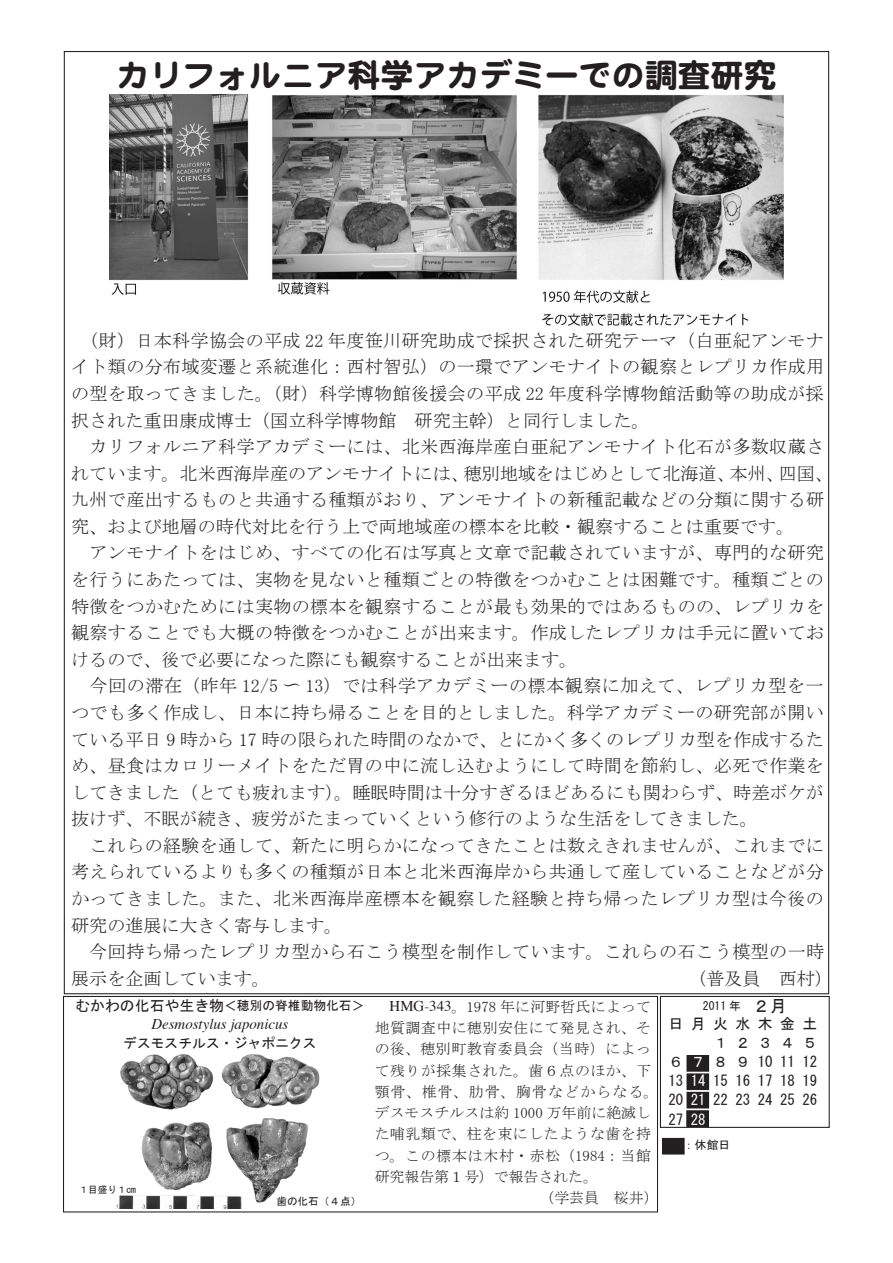
<style>
.page{position:relative;width:893px;height:1263px;background:#fff}
.page>*{position:absolute;margin:0;border:0;box-sizing:border-box;transform-origin:0 0}
.t1{font:33px "DF Maru Gothic SB MP RKSJ H";color:#231f20}
.t2{font:18px/26.5px "MS Mincho";letter-spacing:.015em;color:#231f20;text-align:justify}
.t3{font:16.95px "MS Gothic";color:#231f20}
.t4{font:14.85px/21.3px "MS Mincho";letter-spacing:.035em;color:#231f20}
.t5{font:14.85px "MS Gothic";color:#231f20}
.t6{font:italic 14.85px "Times";color:#231f20}
.t7{font:14.85px "MS Gothic";color:#fff}
.t8{font:13.8px "MS Gothic";color:#231f20}
.t9{font:12.75px "MS Gothic";color:#231f20}
.t10{font:11.7px "MS Gothic";color:#231f20}
.t11{font:10.65px "MS Gothic";color:#231f20}
.t12{font:9.6px "MS Gothic";color:#231f20}
.s1{font-family:"Times"}
</style>
<div class="page">
<div style="left:687px;top:1055px;width:22px;height:16px;background:#231f20"></div>
<div style="left:686px;top:1055px;width:23px;height:17px;border:1px solid #231f20"></div>
<div style="left:687px;top:1074px;width:22px;height:15px;background:#231f20"></div>
<div style="left:686px;top:1073px;width:23px;height:17px;border:1px solid #231f20"></div>
<div style="left:687px;top:1092px;width:22px;height:16px;background:#231f20"></div>
<div style="left:686px;top:1092px;width:23px;height:16px;border:1px solid #231f20"></div>
<div style="left:663px;top:1138px;width:21px;height:16px;background:#231f20"></div>
<div style="left:662px;top:1138px;width:23px;height:16px;border:1px solid #231f20"></div>
<div style="left:63px;top:996px;width:595px;height:216px;border:1px solid #231f20"></div>
<img style="left:109px;top:95px;width:675px;height:231px">
<div style="left:687px;top:1111px;width:21px;height:15px;background:#231f20"></div>
<div style="left:686px;top:1110px;width:23px;height:17px;border:1px solid #231f20"></div>
<img style="left:116px;top:1054px;width:204px;height:155px">
<div style="left:660px;top:996px;width:170px;height:132px;border:1px solid #231f20"></div>
<p class="t1" style="left:116px;top:59px;width:662px">カリフォルニア科学アカデミーでの調査研究</p>
<p class="t2" style="left:71px;top:327px;width:754px">　（財）日本科学協会の平成 22 年度笹川研究助成で採択された研究テーマ（白亜紀アンモナイト類の分布域変遷と系統進化：西村智弘）の一環でアンモナイトの観察とレプリカ作成用の型を取ってきました。（財）科学博物館後援会の平成 22 年度科学博物館活動等の助成が採択された重田康成博士（国立科学博物館　研究主幹）と同行しました。</p>
<p class="t2" style="left:779px;top:433px;width:56px;text-indent:-707px">　カリフォルニア科学アカデミーには、北米西海岸産白亜紀アンモナイト化石が多数収蔵さ四国、</p>
<p class="t2" style="left:464px;top:460px;width:273px">穂別地域をはじめとして北海道、</p>
<p class="t2" style="left:71px;top:460px;width:754px;text-align:left">れています。北米西海岸産のアンモナイトには、<br>九州で産出するものと共通する種類がおり、アンモナイトの新種記載などの分類に関する研究、および地層の時代対比を行う上で両地域産の標本を比較・観察することは重要です。</p>
<p class="t2" style="left:71px;top:540px;width:754px">　アンモナイトをはじめ、すべての化石は写真と文章で記載されていますが、専門的な研究を行うにあたっては、実物を見ないと種類ごとの特徴をつかむことは困難です。種類ごとの特徴をつかむためには実物の標本を観察することが最も効果的ではあるものの、レプリカを観察することでも大概の特徴をつかむことが出来ます。作成したレプリカは手元に置いておけるので、後で必要になった際にも観察することが出来ます。</p>
<p class="t2" style="left:71px;top:672px;width:754px">　今回の滞在（昨年 12/5 〜 13）では科学アカデミーの標本観察に加えて、レプリカ型を一つでも多く作成し、日本に持ち帰ることを目的としました。科学アカデミーの研究部が開いている平日 9 時から 17 時の限られた時間のなかで、とにかく多くのレプリカ型を作成するため、昼食はカロリーメイトをただ胃の中に流し込むようにして時間を節約し、必死で作業をしてきました（とても疲れます）。睡眠時間は十分すぎるほどあるにも関わらず、時差ボケが抜けず、不眠が続き、疲労がたまっていくという修行のような生活をしてきました。</p>
<p class="t2" style="left:71px;top:832px;width:754px">　これらの経験を通して、新たに明らかになってきたことは数えきれませんが、これまでに考えられているよりも多くの種類が日本と北米西海岸から共通して産していることなどが分かってきました。また、北米西海岸産標本を観察した経験と持ち帰ったレプリカ型は今後の研究の進展に大きく寄与します。</p>
<p class="t2" style="left:71px;top:938px;width:754px">　今回持ち帰ったレプリカ型から石こう模型を制作しています。これらの石こう模型の一時</p>
<p class="t9" style="left:224px;top:999px;width:142px">＜穂別の脊椎動物化石&lt;</p>
<p class="t2" style="left:730px;top:460px;width:56px">本州、</p>
<p class="t5" style="left:75px;top:998px;width:150px">むかわの化石や生き物</p>
<p class="t6" style="left:151px;top:1011px;width:138px">Desmostylus japonicus</p>
<p class="t8" style="left:123px;top:1036px;width:195px">デスモスチルス・ジャポニクス</p>
<p class="t3" style="left:753px;top:997px;width:36px">２月</p>
<p class="t4" style="left:375px;top:996px;width:285px;text-indent:15px"><span class="s1">HMG-343</span>。1978 年に河野哲氏によって地質調査中に穂別安住にて発見され、その後、穂別町教育委員会（当時）によって残りが採集された。歯６点のほか、下顎骨、椎骨、肋骨、胸骨などからなる。デスモスチルスは約 1000 万年前に絶滅した哺乳類で、柱を束にしたような歯を持つ。この標本は木村・赤松（1984：当館研究報告第１号）で報告された。</p>
<p class="t4" style="left:539px;top:1187px;width:121px">（学芸員　桜井(</p>
<p class="t10" style="left:703px;top:1000px;width:51px">2011 年　</p>
<p class="t5" style="left:780px;top:1016px;width:16px">金</p>
<p class="t5" style="left:735px;top:1016px;width:16px">水</p>
<p class="t5" style="left:758px;top:1016px;width:16px">木</p>
<p class="t5" style="left:713px;top:1016px;width:16px">火</p>
<p class="t5" style="left:802px;top:1016px;width:16px">土</p>
<p class="t5" style="left:691px;top:1016px;width:16px">月</p>
<p class="t5" style="left:668px;top:1016px;width:16px">日</p>
<p class="t5" style="left:735px;top:1035px;width:16px">２</p>
<p class="t5" style="left:758px;top:1035px;width:16px">３</p>
<p class="t5" style="left:713px;top:1035px;width:16px">１</p>
<p class="t5" style="left:780px;top:1035px;width:16px">４</p>
<p class="t5" style="left:802px;top:1035px;width:16px">５</p>
<p class="t5" style="left:758px;top:1054px;width:16px">10</p>
<p class="t5" style="left:780px;top:1054px;width:16px">11</p>
<p class="t5" style="left:802px;top:1054px;width:16px">12</p>
<p class="t5" style="left:668px;top:1054px;width:16px">６</p>
<p class="t5" style="left:713px;top:1054px;width:16px">８</p>
<p class="t5" style="left:735px;top:1054px;width:16px">９</p>
<p class="t7" style="left:691px;top:1054px;width:16px">７</p>
<p class="t5" style="left:668px;top:1073px;width:16px">13</p>
<p class="t7" style="left:691px;top:1073px;width:16px">14</p>
<p class="t5" style="left:713px;top:1073px;width:16px">15</p>
<p class="t5" style="left:735px;top:1073px;width:16px">16</p>
<p class="t5" style="left:758px;top:1073px;width:16px">17</p>
<p class="t5" style="left:780px;top:1073px;width:16px">18</p>
<p class="t5" style="left:802px;top:1073px;width:16px">19</p>
<p class="t5" style="left:668px;top:1093px;width:16px">20</p>
<p class="t7" style="left:691px;top:1093px;width:16px">21</p>
<p class="t5" style="left:713px;top:1093px;width:16px">22</p>
<p class="t5" style="left:735px;top:1093px;width:16px">23</p>
<p class="t5" style="left:758px;top:1093px;width:16px">24</p>
<p class="t5" style="left:780px;top:1093px;width:16px">25</p>
<p class="t5" style="left:802px;top:1093px;width:16px">26</p>
<p class="t5" style="left:668px;top:1112px;width:16px">27</p>
<p class="t7" style="left:691px;top:1112px;width:16px">28</p>
<p class="t10" style="left:660px;top:1139px;width:72px">　　：休館日</p>
<p class="t12" style="left:79px;top:1184px;width:59px">１目盛り１cm</p>
<p class="t11" style="left:276px;top:1196px;width:87px">歯の化石（４点(</p>
</div>
